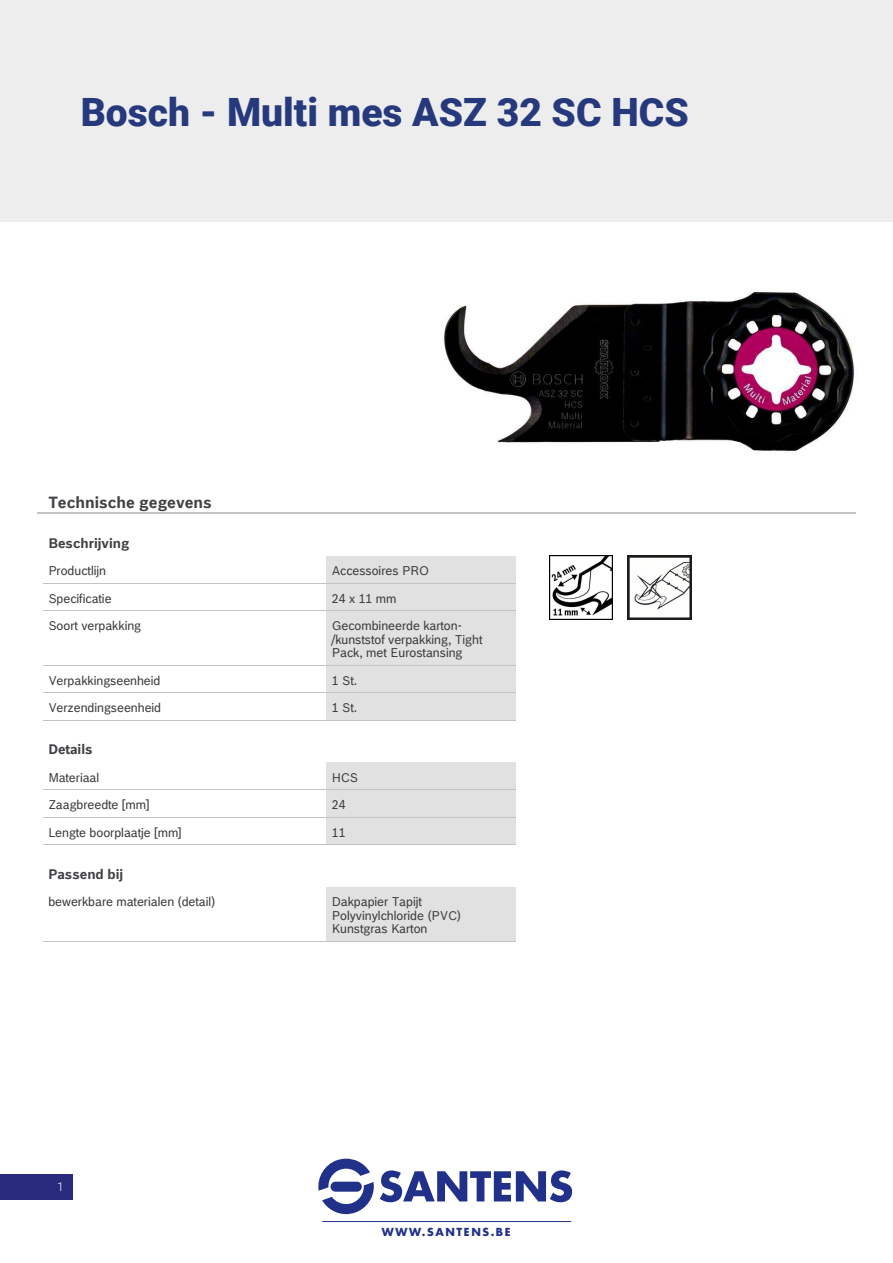
<style>
.page{position:relative;width:893px;height:1263px;background:#fff}
.page>*{position:absolute;margin:0;border:0;box-sizing:border-box;transform-origin:0 0}
.t1{font:900 39px "Roboto";color:#26397d}
.t2{font:700 15.75px "Bosch Office Sans";color:#404245}
.t3{font:700 13.5px "Bosch Office Sans";color:#404245}
.t4{font:12.3px/13.5px "Bosch Office Sans";color:#3d3d3d}
.t5{font:300 12px "Roboto";color:#fff}
.t6{font:700 10.8px "Futura Std";letter-spacing:.145em;color:#213189}
</style>
<div class="page">
<div style="left:0;top:1174px;width:72px;height:25px;background:#292a7e"></div>
<svg style="left:380px;top:1170px;width:192px;height:32px"></svg>
<svg style="left:318px;top:1159px;width:56px;height:55px"></svg>
<div style="left:330px;top:1182px;width:32px;height:10px;background:#213189;border-radius:5px"></div>
<hr style="left:322px;top:1221px;width:249px;height:1px;background:#213189">
<div style="left:0;top:0;width:893px;height:221px;background:#ededed"></div>
<hr style="left:37px;top:513px;width:819px;height:1px;background:#c3c3c4">
<div style="left:326px;top:556px;width:189px;height:27px;background:#e1e1e2"></div>
<div style="left:326px;top:583px;width:189px;height:28px;background:#e1e1e2"></div>
<div style="left:326px;top:611px;width:189px;height:54px;background:#e1e1e2"></div>
<div style="left:326px;top:665px;width:189px;height:28px;background:#e1e1e2"></div>
<div style="left:326px;top:693px;width:189px;height:27px;background:#e1e1e2"></div>
<hr style="left:43px;top:583px;width:283px;height:1px;background:#c3c3c4">
<hr style="left:326px;top:583px;width:189px;height:1px;background:#c3c3c4">
<hr style="left:43px;top:610px;width:283px;height:1px;background:#c3c3c4">
<hr style="left:326px;top:610px;width:189px;height:1px;background:#c3c3c4">
<hr style="left:43px;top:665px;width:283px;height:1px;background:#c3c3c4">
<hr style="left:326px;top:665px;width:189px;height:1px;background:#c3c3c4">
<hr style="left:43px;top:693px;width:283px;height:1px;background:#c3c3c4">
<hr style="left:43px;top:720px;width:283px;height:1px;background:#c3c3c4">
<hr style="left:326px;top:693px;width:189px;height:1px;background:#c3c3c4">
<hr style="left:326px;top:720px;width:189px;height:1px;background:#c3c3c4">
<div style="left:326px;top:763px;width:189px;height:27px;background:#e1e1e2"></div>
<div style="left:326px;top:790px;width:189px;height:27px;background:#e1e1e2"></div>
<div style="left:326px;top:817px;width:189px;height:28px;background:#e1e1e2"></div>
<hr style="left:43px;top:790px;width:283px;height:1px;background:#c3c3c4">
<hr style="left:326px;top:790px;width:189px;height:1px;background:#c3c3c4">
<hr style="left:43px;top:817px;width:283px;height:1px;background:#c3c3c4">
<hr style="left:43px;top:845px;width:283px;height:1px;background:#c3c3c4">
<hr style="left:326px;top:817px;width:189px;height:1px;background:#c3c3c4">
<hr style="left:326px;top:845px;width:189px;height:1px;background:#c3c3c4">
<div style="left:326px;top:887px;width:189px;height:54px;background:#e1e1e2"></div>
<hr style="left:43px;top:941px;width:283px;height:1px;background:#c3c3c4">
<hr style="left:326px;top:941px;width:189px;height:1px;background:#c3c3c4">
<img style="left:444px;top:292px;width:410px;height:159px">
<img style="left:549px;top:555px;width:64px;height:64px">
<img style="left:627px;top:555px;width:64px;height:64px">
<p class="t1" style="left:81px;top:85px;width:609px">Bosch - Multi mes ASZ 32 SC HCS</p>
<p class="t2" style="left:48px;top:493px;width:165px">Technische gegevens</p>
<p class="t3" style="left:48px;top:534px;width:82px">Beschrijving</p>
<p class="t4" style="left:48px;top:564px;width:59px">Productlijn</p>
<p class="t4" style="left:332px;top:564px;width:98px">Accessoires PRO</p>
<p class="t4" style="left:48px;top:591px;width:65px">Specificatie</p>
<p class="t4" style="left:332px;top:591px;width:66px">24 x 11 mm</p>
<p class="t4" style="left:48px;top:619px;width:94px">Soort verpakking</p>
<p class="t4" style="left:332px;top:619px;width:152px">Gecombineerde karton-/kunststof verpakking, Tight<br>Pack, met Eurostansing</p>
<p class="t4" style="left:48px;top:673px;width:114px">Verpakkingseenheid</p>
<p class="t4" style="left:332px;top:673px;width:27px">1 St.</p>
<p class="t4" style="left:48px;top:701px;width:114px">Verzendingseenheid</p>
<p class="t4" style="left:332px;top:701px;width:27px">1 St.</p>
<p class="t3" style="left:48px;top:741px;width:46px">Details</p>
<p class="t4" style="left:48px;top:770px;width:52px">Materiaal</p>
<p class="t4" style="left:332px;top:770px;width:28px">HCS</p>
<p class="t4" style="left:48px;top:798px;width:103px">Zaagbreedte [mm]</p>
<p class="t4" style="left:332px;top:798px;width:15px">24</p>
<p class="t4" style="left:48px;top:826px;width:135px">Lengte boorplaatje [mm]</p>
<p class="t4" style="left:332px;top:826px;width:15px">11</p>
<p class="t3" style="left:48px;top:866px;width:76px">Passend bij</p>
<p class="t4" style="left:48px;top:895px;width:169px">bewerkbare materialen (detail)</p>
<p class="t4" style="left:332px;top:895px;width:131px">Dakpapier Tapijt<br>Polyvinylchloride (PVC)<br>Kunstgras Karton</p>
<p class="t5" style="left:57px;top:1178px;width:8px">1</p>
<p class="t6" style="left:382px;top:1224px;width:130px">WWW.SANTENS.BE</p>
</div>
